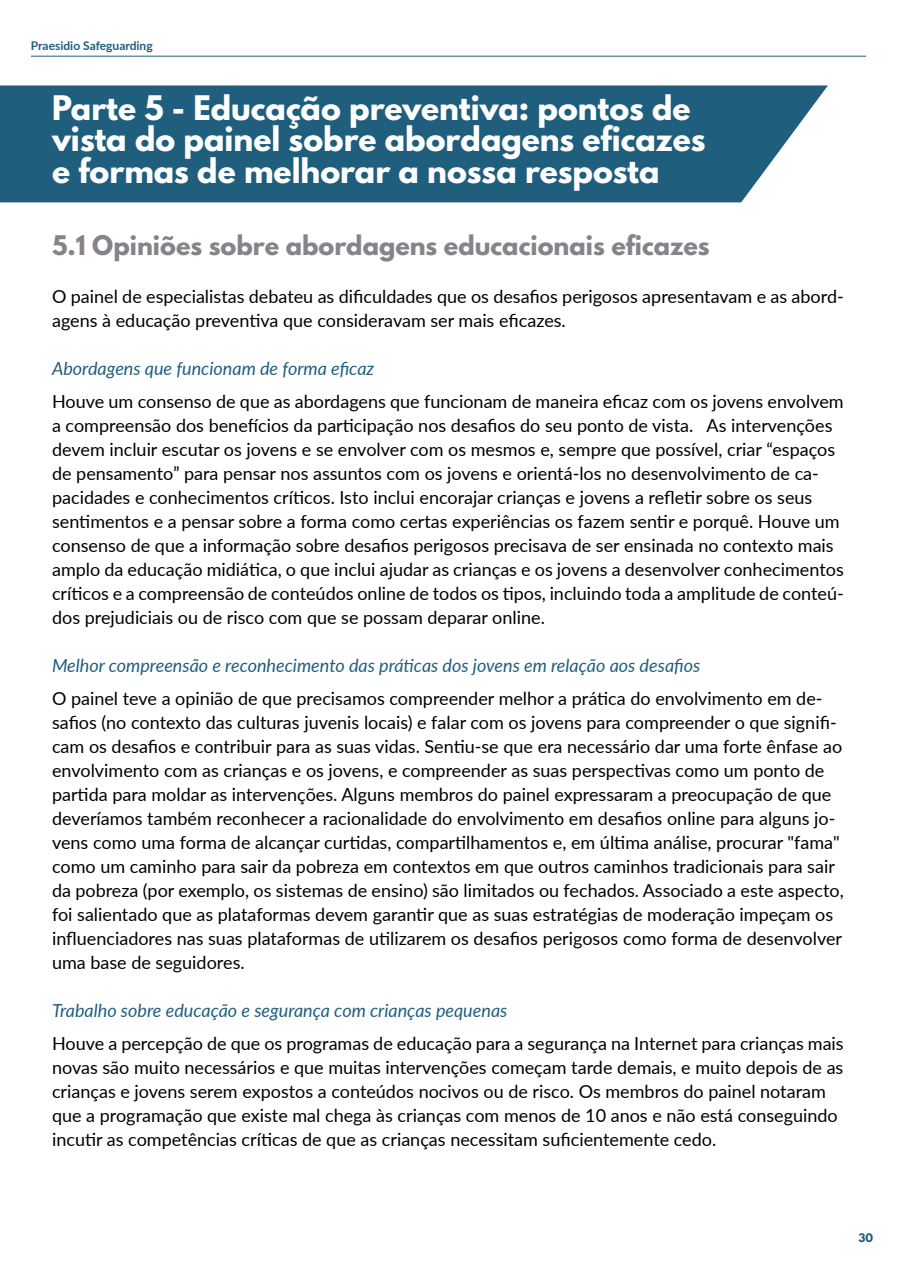
<style>
.page{position:relative;width:897px;height:1264px;background:#fff}
.page>*{position:absolute;margin:0;border:0;box-sizing:border-box;transform-origin:0 0}
.t1{font:700 30px/31.5px "League Spartan";color:#fff}
.t2{font:700 24px "League Spartan";color:#88838a}
.t3{font:18px/24px "Lato";color:#000}
.t4{font:italic 18px "Lato";color:#1f5e7d}
.t5{font:700 12px "Lato";color:#1f5e7d}
.t6{font:700 10.5px "League Spartan";color:#1f5e7d}
</style>
<div class="page">
<hr style="left:31px;top:56px;width:835px;height:1px;background:#1f5e7d">
<div style="left:0;top:85px;width:827px;height:117px;background:#1f5e7d"></div>
<p class="t5" style="left:31px;top:37px;width:123px">Praesidio Safeguarding</p>
<h1 class="t1" style="left:52px;top:92px;width:655px">Parte 5 - Educação preventiva: pontos de vista do painel sobre abordagens eficazes e formas de melhorar a nossa resposta</h1>
<h2 class="t2" style="left:52px;top:226px;width:659px">5.1 Opiniões sobre abordagens educacionais eficazes</h2>
<p class="t3" style="left:52px;top:283px;width:793px">O painel de especialistas debateu as dificuldades que os desafios perigosos apresentavam e as abord&shy;agens à educação preventiva que consideravam ser mais eficazes.</p>
<p class="t4" style="left:52px;top:355px;width:323px">Abordagens que funcionam de forma eficaz</p>
<p class="t3" style="left:52px;top:388px;width:793px">Houve um consenso de que as abordagens que funcionam de maneira eficaz com os jovens envolvem a compreensão dos benefícios da participação nos desafios do seu ponto de vista. As intervenções devem incluir escutar os jovens e se envolver com os mesmos e, sempre que possível, criar “espaços de pensamento” para pensar nos assuntos com os jovens e orientá-los no desenvolvimento de ca&shy;pacidades e conhecimentos críticos. Isto inclui encorajar crianças e jovens a refletir sobre os seus sentimentos e a pensar sobre a forma como certas experiências os fazem sentir e porquê. Houve um consenso de que a informação sobre desafios perigosos precisava de ser ensinada no contexto mais amplo da educação midiática, o que inclui ajudar as crianças e os jovens a desenvolver conhecimentos críticos e a compreensão de conteúdos online de todos os tipos, incluindo toda a amplitude de conteú&shy;dos prejudiciais ou de risco com que se possam deparar online.</p>
<p class="t4" style="left:52px;top:652px;width:649px">Melhor compreensão e reconhecimento das práticas dos jovens em relação aos desafios</p>
<p class="t3" style="left:52px;top:685px;width:793px">O painel teve a opinião de que precisamos compreender melhor a prática do envolvimento em de&shy;safios (no contexto das culturas juvenis locais) e falar com os jovens para compreender o que signifi&shy;cam os desafios e contribuir para as suas vidas. Sentiu-se que era necessário dar uma forte ênfase ao envolvimento com as crianças e os jovens, e compreender as suas perspectivas como um ponto de partida para moldar as intervenções. Alguns membros do painel expressaram a preocupação de que deveríamos também reconhecer a racionalidade do envolvimento em desafios online para alguns jo&shy;vens como uma forma de alcançar curtidas, compartilhamentos e, em última análise, procurar "fama" como um caminho para sair da pobreza em contextos em que outros caminhos tradicionais para sair da pobreza (por exemplo, os sistemas de ensino) são limitados ou fechados. Associado a este aspecto, foi salientado que as plataformas devem garantir que as suas estratégias de moderação impeçam os influenciadores nas suas plataformas de utilizarem os desafios perigosos como forma de desenvolver uma base de seguidores.</p>
<p class="t4" style="left:52px;top:997px;width:457px">Trabalho sobre educação e segurança com crianças pequenas</p>
<p class="t3" style="left:52px;top:1030px;width:793px">Houve a percepção de que os programas de educação para a segurança na Internet para crianças mais novas são muito necessários e que muitas intervenções começam tarde demais, e muito depois de as crianças e jovens serem expostos a conteúdos nocivos ou de risco. Os membros do painel notaram que a programação que existe mal chega às crianças com menos de 10 anos e não está conseguindo incutir as competências críticas de que as crianças necessitam suficientemente cedo.</p>
<p class="t6" style="left:858px;top:1229px;width:16px">30</p>
</div>
